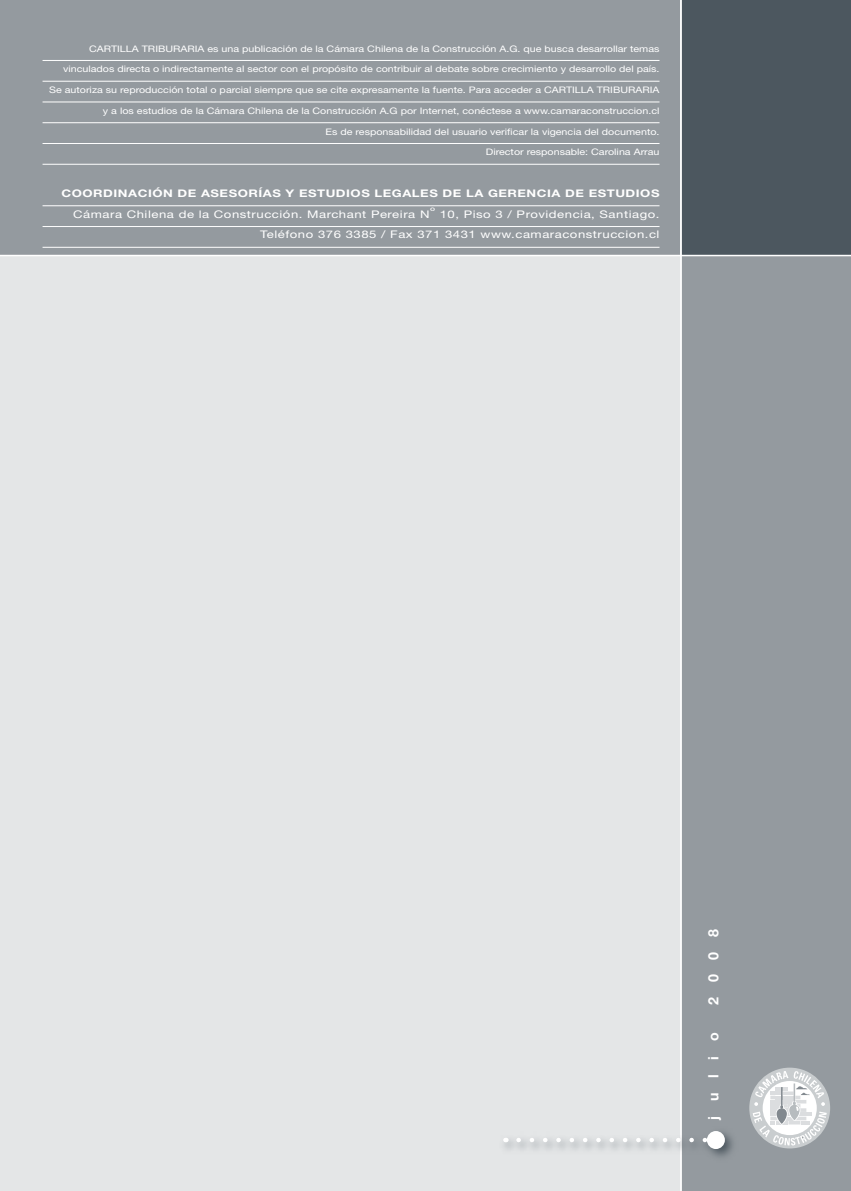
<style>
.page{position:relative;width:851px;height:1191px;background:#fff}
.page>*{position:absolute;margin:0;border:0;box-sizing:border-box;transform-origin:0 0}
.t1{font:700 14.25px "Helvetica Neue";letter-spacing:1.04em;color:#fff}
.t2{font:10.5px/20.7px "Helvetica Neue";letter-spacing:.04em;color:#fff;text-align:right;scale:1.25 1}
.t3{font:700 10.5px "Helvetica Neue";letter-spacing:.04em;color:#fff;scale:1.25 1}
.t4{font:9px "Helvetica Neue";color:#fff;scale:1.19 1}
</style>
<div class="page">
<div style="left:0;top:0;width:680px;height:255px;background:#949a9f"></div>
<div style="left:0;top:255px;width:680px;height:936px;background:#e4e6e7"></div>
<div style="left:680px;top:255px;width:170px;height:936px;background:#949a9f"></div>
<div style="left:680px;top:0;width:170px;height:255px;background:#4c575f"></div>
<hr style="left:0;top:255px;width:850px;height:1px;background:#fff">
<hr style="left:43px;top:60px;width:616px;height:1px;background:#fff">
<hr style="left:43px;top:81px;width:616px;height:1px;background:#fff">
<hr style="left:43px;top:102px;width:616px;height:1px;background:#fff">
<hr style="left:43px;top:122px;width:616px;height:1px;background:#fff">
<hr style="left:43px;top:143px;width:616px;height:1px;background:#fff">
<hr style="left:43px;top:164px;width:616px;height:1px;background:#fff">
<hr style="left:43px;top:205px;width:616px;height:1px;background:#fff">
<hr style="left:43px;top:226px;width:616px;height:1px;background:#fff">
<hr style="left:43px;top:247px;width:616px;height:1px;background:#fff">
<hr style="left:680px;top:0;width:1px;height:1191px;background:#fff">
<svg style="left:503px;top:1126px;width:230px;height:36px"></svg>
<svg style="left:518px;top:1137px;width:188px;height:5px"></svg>
<div style="left:706px;top:1131px;width:18px;height:18px;background:#fff;border-radius:50%"></div>
<div style="left:749px;top:1067px;width:81px;height:81px;background:#c9cdcf;border-radius:50%"></div>
<svg style="left:752px;top:1070px;width:74px;height:75px"></svg>
<p class="t4" style="left:89px;top:43px;width:480px">CARTILLA TRIBURARIA es una publicación de la Cámara Chilena de la Construcción A.G. que busca desarrollar temas</p>
<p class="t4" style="left:63px;top:64px;width:502px">vinculados directa o indirectamente al sector con el propósito de contribuir al debate sobre crecimiento y desarrollo del país.</p>
<p class="t4" style="left:49px;top:84px;width:514px">Se autoriza su reproducción total o parcial siempre que se cite expresamente la fuente. Para acceder a CARTILLA TRIBURARIA</p>
<p class="t4" style="left:103px;top:105px;width:469px">y a los estudios de la Cámara Chilena de la Construcción A.G por Internet, conéctese a www.camaraconstruccion.cl</p>
<p class="t4" style="left:325px;top:126px;width:282px">Es de responsabilidad del usuario verificar la vigencia del documento.</p>
<p class="t4" style="left:486px;top:147px;width:147px">Director responsable: Carolina Arrau</p>
<p class="t3" style="left:62px;top:187px;width:480px">COORDINACIÓN DE ASESORÍAS Y ESTUDIOS LEGALES DE LA GERENCIA DE ESTUDIOS</p>
<p class="t2" style="left:73px;top:203px;width:470px">Cámara Chilena de la Construcción. Marchant Pereira Nº 10, Piso 3 / Providencia, Santiago.<br>Teléfono 376 3385 / Fax 371 3431 www.camaraconstruccion.cl</p>
<h1 class="t1" style="left:704px;top:1005px;width:78px;rotate:-90deg">2008</h1>
<h1 class="t1" style="left:704px;top:1120px;width:89px;rotate:-90deg">julio</h1>
</div>
